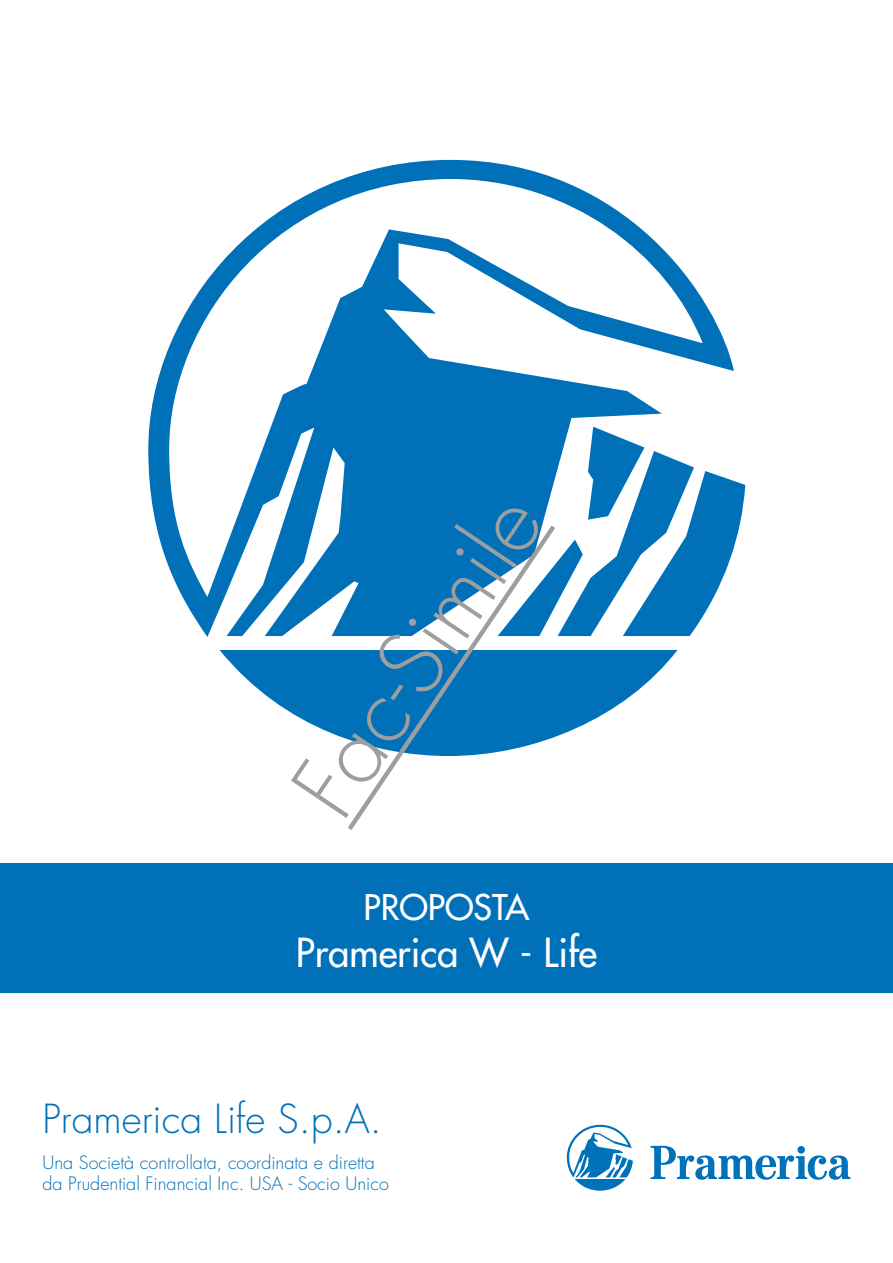
<style>
.page{position:relative;width:893px;height:1263px;background:#fff}
.page>*{position:absolute;margin:0;border:0;box-sizing:border-box;transform-origin:0 0}
.t1{font:300 88.5px "Futura";color:#9c9e9f}
.t2{font:300 39px "Futura";color:#0071b9}
.t3{font:39px "Futura";color:#fff}
.t4{font:34.5px "Futura";color:#fff}
.t5{font:300 18px/21px "Futura";color:#0071b9}
</style>
<div class="page">
<div style="left:0;top:863px;width:893px;height:130px;background:#0071b9"></div>
<svg style="left:650px;top:1146px;width:200px;height:34px"></svg>
<svg style="left:567px;top:1125px;width:66px;height:66px"></svg>
<svg style="left:148px;top:160px;width:597px;height:578px"></svg>
<svg style="left:343px;top:521px;width:216px;height:309px"></svg>
<h1 class="t1" style="left:271px;top:776px;width:366px;rotate:-56deg">Fac-Simile</h1>
<h3 class="t4" style="left:364px;top:886px;width:167px">PROPOSTA</h3>
<h2 class="t3" style="left:296px;top:928px;width:303px">Pramerica W - Life</h2>
<h2 class="t2" style="left:43px;top:1095px;width:341px">Pramerica Life S.p.A.</h2>
<p class="t5" style="left:43px;top:1153px;width:348px">Una Società controllata, coordinata e diretta da Prudential Financial Inc. USA - Socio Unico</p>
</div>
